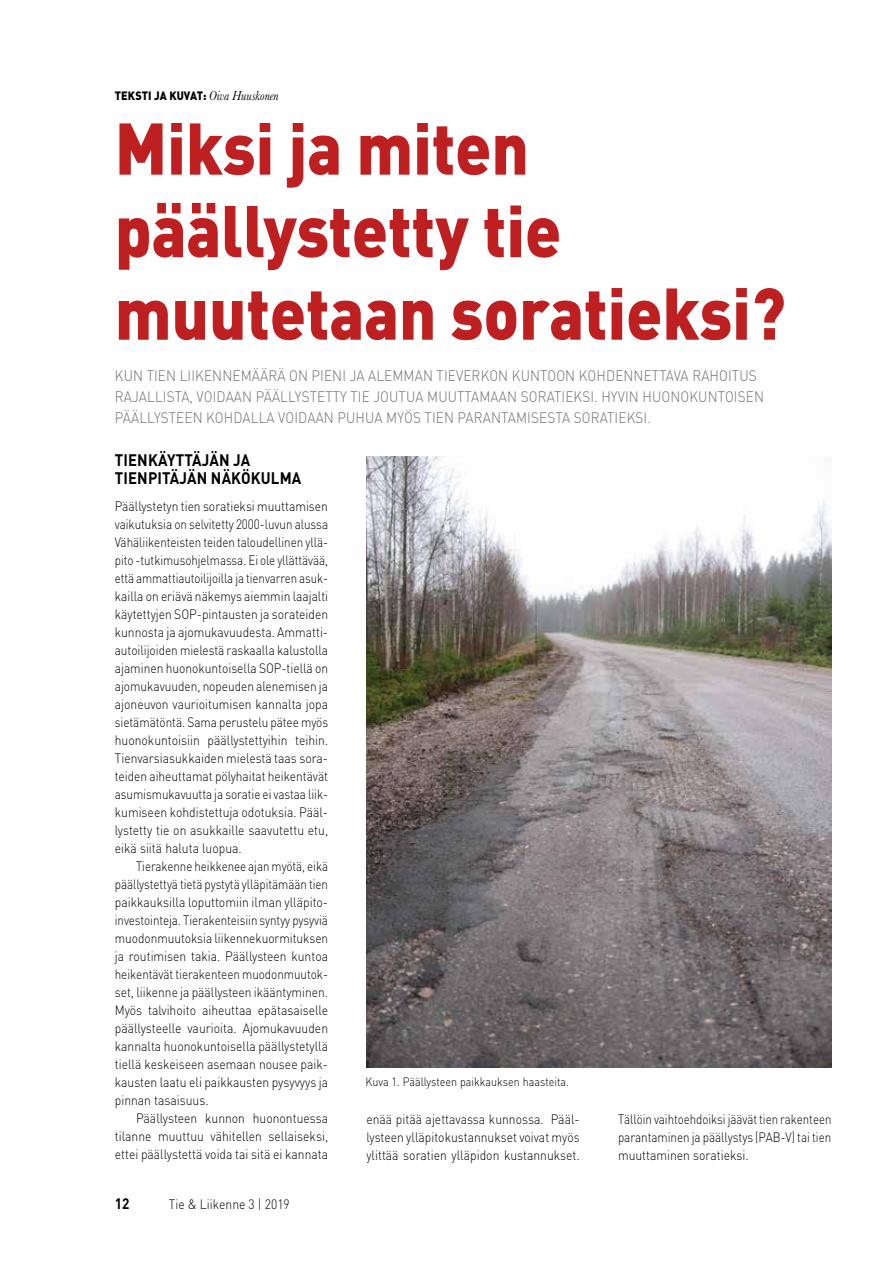
<style>
.page{position:relative;width:893px;height:1263px;background:#fff}
.page>*{position:absolute;margin:0;border:0;box-sizing:border-box;transform-origin:0 0}
.t1{font:900 72px/82.5px "DIN Pro";color:#be2022;scale:.9 1}
.t2{font:700 16.5px/18px "DIN Pro";letter-spacing:.01em;color:#000;scale:.9 1}
.t3{font:300 15px/21px "DIN Pro";letter-spacing:.01em;color:#706f6f;scale:.9 1}
.t4{font:700 15px "DIN Pro";color:#000;scale:.9 1}
.t5{font:300 13.5px/18px "DIN Pro";color:#000;text-align:justify;scale:.9 1}
.t6{font:300 13.5px/18px "DIN Pro";color:#000;text-align:justify;scale:.86 1}
.t7{font:300 12px "DIN Pro";color:#000;scale:.9 1}
.t8{font:900 12px "DIN Pro";letter-spacing:.01em;color:#000;scale:.9 1}
.s1{font-family:"Baskerville";font-weight:400;font-style:italic;font-size:13.5px}
</style>
<div class="page">
<img style="left:366px;top:456px;width:465px;height:611px">
<p class="t8" style="left:115px;top:88px;width:184px">TEKSTI JA KUVAT: <span class="s1">Oiva Huuskonen</span></p>
<h1 class="t1" style="left:115px;top:104px;width:747px">Miksi ja miten päällystetty tie muutetaan soratieksi?</h1>
<p class="t3" style="left:115px;top:364px;width:723px">KUN TIEN LIIKENNEMÄÄRÄ ON PIENI JA ALEMMAN TIEVERKON KUNTOON KOHDENNETTAVA RAHOITUS<br>RAJALLISTA, VOIDAAN PÄÄLLYSTETTY TIE JOUTUA MUUTTAMAAN SORATIEKSI. HYVIN HUONOKUNTOISEN<br>PÄÄLLYSTEEN KOHDALLA VOIDAAN PUHUA MYÖS TIEN PARANTAMISESTA SORATIEKSI.</p>
<p class="t2" style="left:115px;top:450px;width:209px">TIENKÄYTTÄJÄN JA<br>TIENPITÄJÄN NÄKÖKULMA</p>
<p class="t5" style="left:115px;top:496px;width:239px">Päällystetyn tien soratieksi muuttamisen vaikutuksia on selvitetty 2000-luvun alussa Vähäliikenteisten teiden taloudellinen yllä&shy;pito -tutkimusohjelmassa. Ei ole yllättävää, että ammattiautoilijoilla ja tienvarren asuk&shy;kailla on eriävä näkemys aiemmin laajalti käytettyjen SOP-pintausten ja sorateiden kunnosta ja ajomukavuudesta. Ammatti&shy;autoilijoiden mielestä raskaalla kalustolla ajaminen huonokuntoisella SOP-tiellä on ajomukavuuden, nopeuden alenemisen ja ajoneuvon vaurioitumisen kannalta jopa sietämätöntä. Sama perustelu pätee myös huonokuntoisiin päällystettyihin teihin.<br>Tienvarsiasukkaiden mielestä taas sora&shy;teiden aiheuttamat pölyhaitat heikentävät asumismukavuutta ja soratie ei vastaa liik&shy;kumiseen kohdistettuja odotuksia. Pääl&shy;lystetty tie on asukkaille saavutettu etu, eikä siitä haluta luopua.</p>
<p class="t6" style="left:115px;top:856px;width:250px;text-indent:21px">Tierakenne heikkenee ajan myötä, eikä päällystettyä tietä pystytä ylläpitämään tien paikkauksilla loputtomiin ilman ylläpito&shy;investointeja. Tierakenteisiin syntyy pysyviä muodonmuutoksia liikennekuormituksen ja routimisen takia. Päällysteen kuntoa heikentävät tierakenteen muodonmuutok&shy;set, liikenne ja päällysteen ikääntyminen.<br>Myös talvihoito aiheuttaa epätasaiselle päällysteelle vaurioita. Ajomukavuuden kannalta huonokuntoisella päällystetyllä tiellä keskeiseen asemaan nousee paik&shy;kausten laatu eli paikkausten pysyvyys ja pinnan tasaisuus.</p>
<p class="t5" style="left:115px;top:1108px;width:239px;text-indent:21px">Päällysteen kunnon huonontuessa tilanne muuttuu vähitellen sellaiseksi, ettei päällystettä voida tai sitä ei kannata</p>
<p class="t5" style="left:366px;top:1109px;width:239px">enää pitää ajettavassa kunnossa. Pääl&shy;lysteen ylläpitokustannukset voivat myös ylittää soratien ylläpidon kustannukset.</p>
<p class="t6" style="left:618px;top:1109px;width:250px">Tällöin vaihtoehdoiksi jäävät tien rakenteen parantaminen ja päällystys (PAB-V) tai tien muuttaminen soratieksi.</p>
<p class="t7" style="left:366px;top:1074px;width:228px">Kuva 1. Päällysteen paikkauksen haasteita.</p>
<p class="t4" style="left:115px;top:1193px;width:18px">12</p>
<p class="t5" style="left:169px;top:1195px;width:136px">Tie &amp; Liikenne 3 | 2019</p>
</div>
